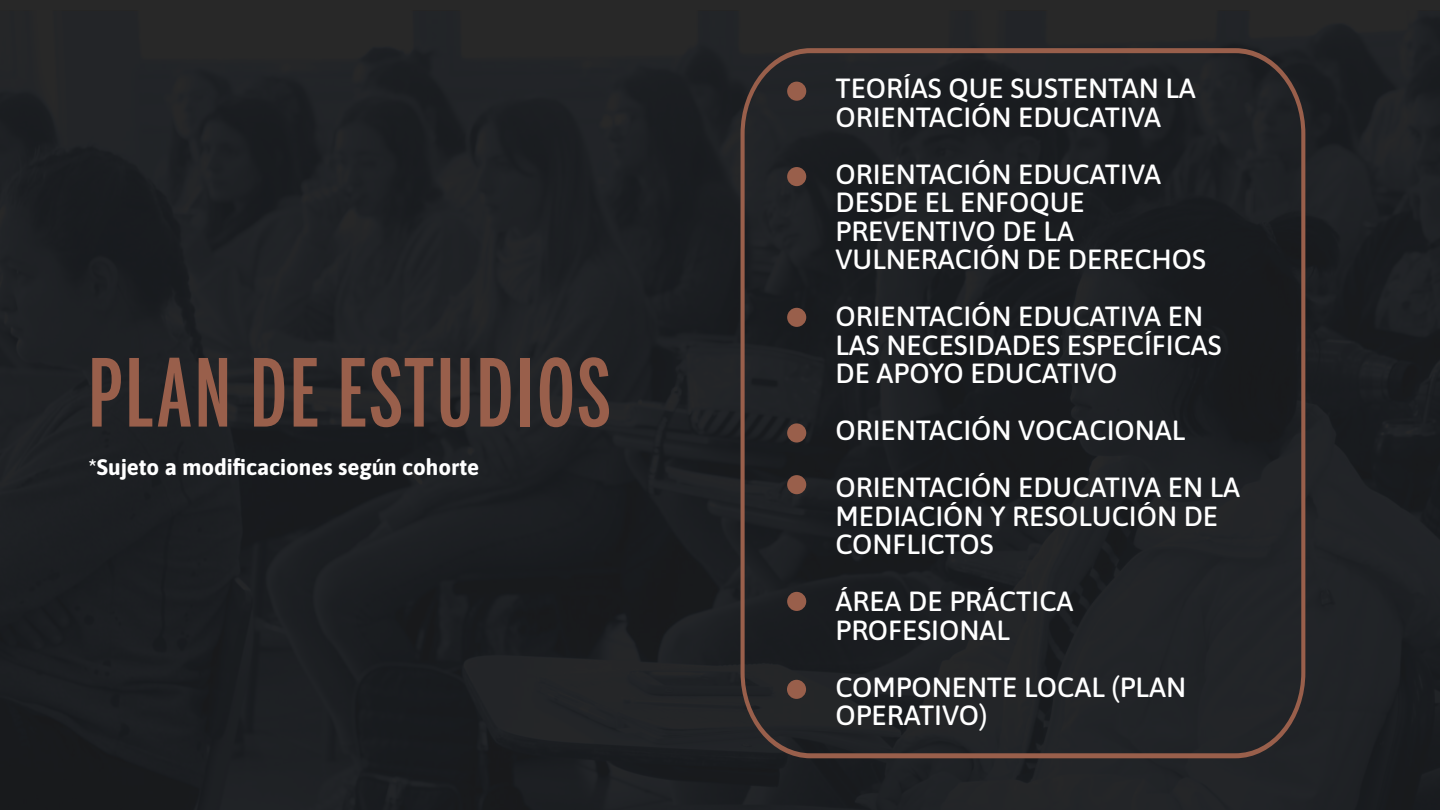
<style>
.page{position:relative;width:1440px;height:810px;background:#1e2024}
.page>*{position:absolute;margin:0;border:0;box-sizing:border-box;transform-origin:0 0}
.t1{font:500 92.7px "Benton Sans Extra Comp";letter-spacing:.035em;color:#995f4b}
.t2{font:500 27.75px/28.5px "Asap";color:#fff}
.t3{font:700 22.42px "Asap";color:#fff}
</style>
<div class="page">
<svg style="left:741px;top:48px;width:564px;height:710px"></svg>
<div style="left:787px;top:592px;width:19px;height:19px;background:#995f4b;border-radius:50%"></div>
<div style="left:787px;top:475px;width:19px;height:19px;background:#995f4b;border-radius:50%"></div>
<div style="left:787px;top:423px;width:19px;height:20px;background:#995f4b;border-radius:50%"></div>
<div style="left:787px;top:308px;width:19px;height:19px;background:#995f4b;border-radius:50%"></div>
<div style="left:787px;top:167px;width:19px;height:19px;background:#995f4b;border-radius:50%"></div>
<div style="left:787px;top:82px;width:19px;height:19px;background:#995f4b;border-radius:50%"></div>
<div style="left:787px;top:680px;width:19px;height:19px;background:#995f4b;border-radius:50%"></div>
<h1 class="t1" style="left:89px;top:340px;width:524px">PLAN DE ESTUDIOS</h1>
<p class="t3" style="left:89px;top:451px;width:392px">*Sujeto a modificaciones según cohorte</p>
<p class="t2" style="left:836px;top:73px;width:362px">TEORÍAS QUE SUSTENTAN LA<br>ORIENTACIÓN EDUCATIVA</p>
<p class="t2" style="left:836px;top:158px;width:372px">ORIENTACIÓN EDUCATIVA<br>DESDE EL ENFOQUE<br>PREVENTIVO DE LA<br>VULNERACIÓN DE DERECHOS</p>
<p class="t2" style="left:836px;top:301px;width:388px">ORIENTACIÓN EDUCATIVA EN<br>LAS NECESIDADES ESPECÍFICAS<br>DE APOYO EDUCATIVO</p>
<p class="t2" style="left:836px;top:401px;width:406px;line-height:57px">ORIENTACIÓN VOCACIONAL<br>ORIENTACIÓN EDUCATIVA EN LA</p>
<p class="t2" style="left:836px;top:500px;width:384px">MEDIACIÓN Y RESOLUCIÓN DE<br>CONFLICTOS</p>
<p class="t2" style="left:836px;top:586px;width:240px">ÁREA DE PRÁCTICA<br>PROFESIONAL</p>
<p class="t2" style="left:836px;top:671px;width:352px">COMPONENTE LOCAL (PLAN<br>OPERATIVO)</p>
</div>
